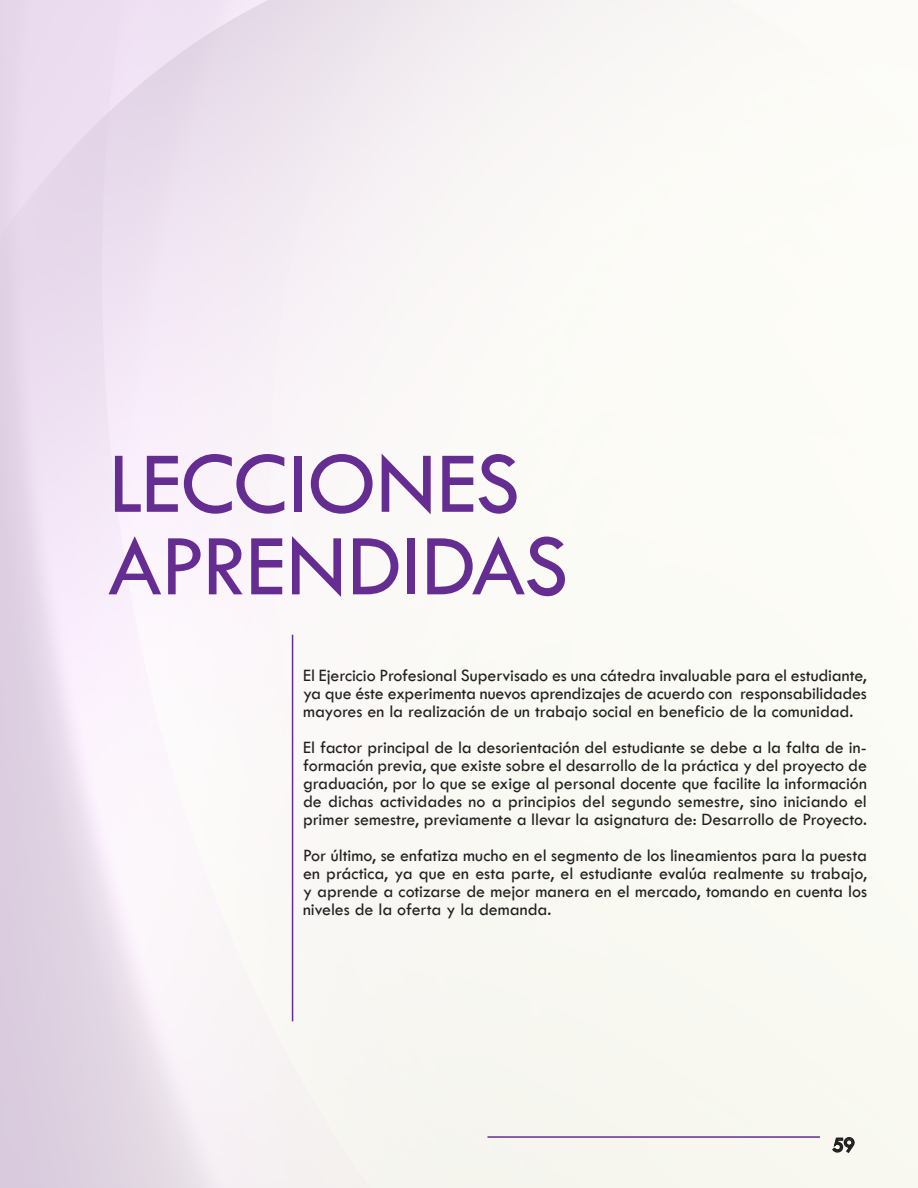
<style>
.page{position:relative;width:918px;height:1188px;background:#fff}
.page>*{position:absolute;margin:0;border:0;box-sizing:border-box;transform-origin:0 0}
.t1{font:90px/82.5px "Tw Cen";letter-spacing:-.005em;color:#652d91}
.t2{font:21px "Tw Cen";color:#231f20}
.t3{font:18px/18px "Tw Cen";letter-spacing:-.005em;color:#231f20;text-align:justify}
</style>
<div class="page">
<svg style="left:831px;top:1136px;width:24px;height:18px"></svg>
<hr style="left:487px;top:1136px;width:333px;height:2px;background:#652d91">
<hr style="left:292px;top:635px;width:1px;height:386px;background:#652d91">
<h1 class="t1" style="left:108px;top:442px;width:462px">LECCIONES<br>APRENDIDAS</h1>
<p class="t3" style="left:303px;top:666px;width:565px">El Ejercicio Profesional Supervisado es una cátedra invaluable para el estudiante, ya que éste experimenta nuevos aprendizajes de acuerdo con responsabilidades mayores en la realización de un trabajo social en beneficio de la comunidad.</p>
<p class="t3" style="left:303px;top:738px;width:565px">El factor principal de la desorientación del estudiante se debe a la falta de in&shy;formación previa, que existe sobre el desarrollo de la práctica y del proyecto de graduación, por lo que se exige al personal docente que facilite la información de dichas actividades no a principios del segundo semestre, sino iniciando el primer semestre, previamente a llevar la asignatura de: Desarrollo de Proyecto.</p>
<p class="t3" style="left:303px;top:846px;width:566px">Por último, se enfatiza mucho en el segmento de los lineamientos para la puesta en práctica, ya que en esta parte, el estudiante evalúa realmente su trabajo, y aprende a cotizarse de mejor manera en el mercado, tomando en cuenta los niveles de la oferta y la demanda.</p>
<p class="t2" style="left:832px;top:1132px;width:24px">59</p>
</div>
